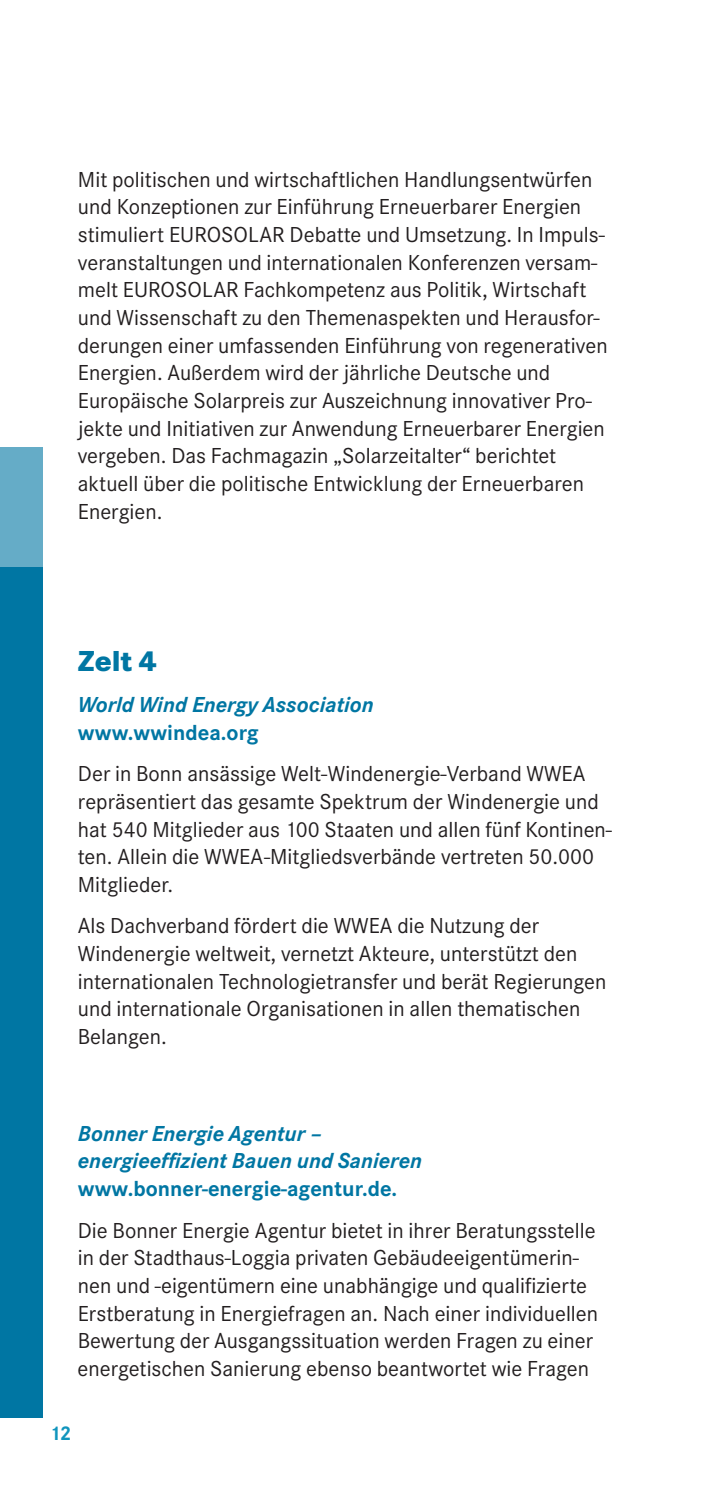
<style>
.page{position:relative;width:709px;height:1489px;background:#fff}
.page>*{position:absolute;margin:0;border:0;box-sizing:border-box;transform-origin:0 0}
.t1{font:800 30px "Corporate S";color:#0076a3}
.t2{font:22.5px/27.8px "Corporate S";color:#231f20}
.t3{font:italic 700 22.5px/27.8px "Corporate S";color:#0076a3}
.t4{font:700 22.5px "Corporate S";color:#0076a3}
.t5{font:700 20.5px "Corporate S";color:#1095bd}
</style>
<div class="page">
<div style="left:0;top:446px;width:43px;height:1000px;background:#0076a3"></div>
<div style="left:0;top:446px;width:43px;height:121px;background:#65acc7"></div>
<div style="left:0;top:1417px;width:709px;height:64px;background:#fff"></div>
<p class="t2" style="left:78px;top:166px;width:531px">Mit politischen und wirtschaftlichen Handlungsentwürfen und Konzeptionen zur Einführung Erneuerbarer Energien stimuliert EUROSOLAR Debatte und Umsetzung. In Impuls&shy;veranstaltungen und internationalen Konferenzen versam&shy;melt EUROSOLAR Fachkompetenz aus Politik, Wirtschaft und Wissenschaft zu den Themenaspekten und Herausfor&shy;derungen einer umfassenden Einführung von regenerativen Energien. Außerdem wird der jährliche Deutsche und Europäische Solarpreis zur Auszeichnung innovativer Pro&shy;jekte und Initiativen zur Anwendung Erneuerbarer Energien vergeben. Das Fachmagazin „Solarzeitalter“ berichtet aktuell über die politische Entwicklung der Erneuerbaren Energien.</p>
<h1 class="t1" style="left:78px;top:643px;width:80px">Zelt 4</h1>
<p class="t3" style="left:78px;top:691px;width:297px">World Wind Energy Association</p>
<p class="t4" style="left:78px;top:719px;width:182px">www.wwindea.org</p>
<p class="t2" style="left:78px;top:760px;width:535px">Der in Bonn ansässige Welt-Windenergie-Verband WWEA repräsentiert das gesamte Spektrum der Windenergie und hat 540 Mitglieder aus 100 Staaten und allen fünf Kontinen&shy;ten. Allein die WWEA-Mitgliedsverbände vertreten 50.000<br>Mitglieder.</p>
<p class="t2" style="left:78px;top:912px;width:530px">Als Dachverband fördert die WWEA die Nutzung der Windenergie weltweit, vernetzt Akteure, unterstützt den internationalen Technologietransfer und berät Regierungen und internationale Organisationen in allen thematischen Belangen.</p>
<p class="t3" style="left:78px;top:1119px;width:346px">Bonner Energie Agentur – energieeffizient Bauen und Sanieren</p>
<p class="t4" style="left:78px;top:1175px;width:321px">www.bonner-energie-agentur.de.</p>
<p class="t2" style="left:78px;top:1216px;width:522px">Die Bonner Energie Agentur bietet in ihrer Beratungsstelle in der Stadthaus-Loggia privaten Gebäudeeigentümerin&shy;nen und -eigentümern eine unabhängige und qualifizierte Erstberatung in Energiefragen an. Nach einer individuellen Bewertung der Ausgangssituation werden Fragen zu einer energetischen Sanierung ebenso beantwortet wie Fragen</p>
<p class="t5" style="left:50px;top:1421px;width:23px">12</p>
</div>
